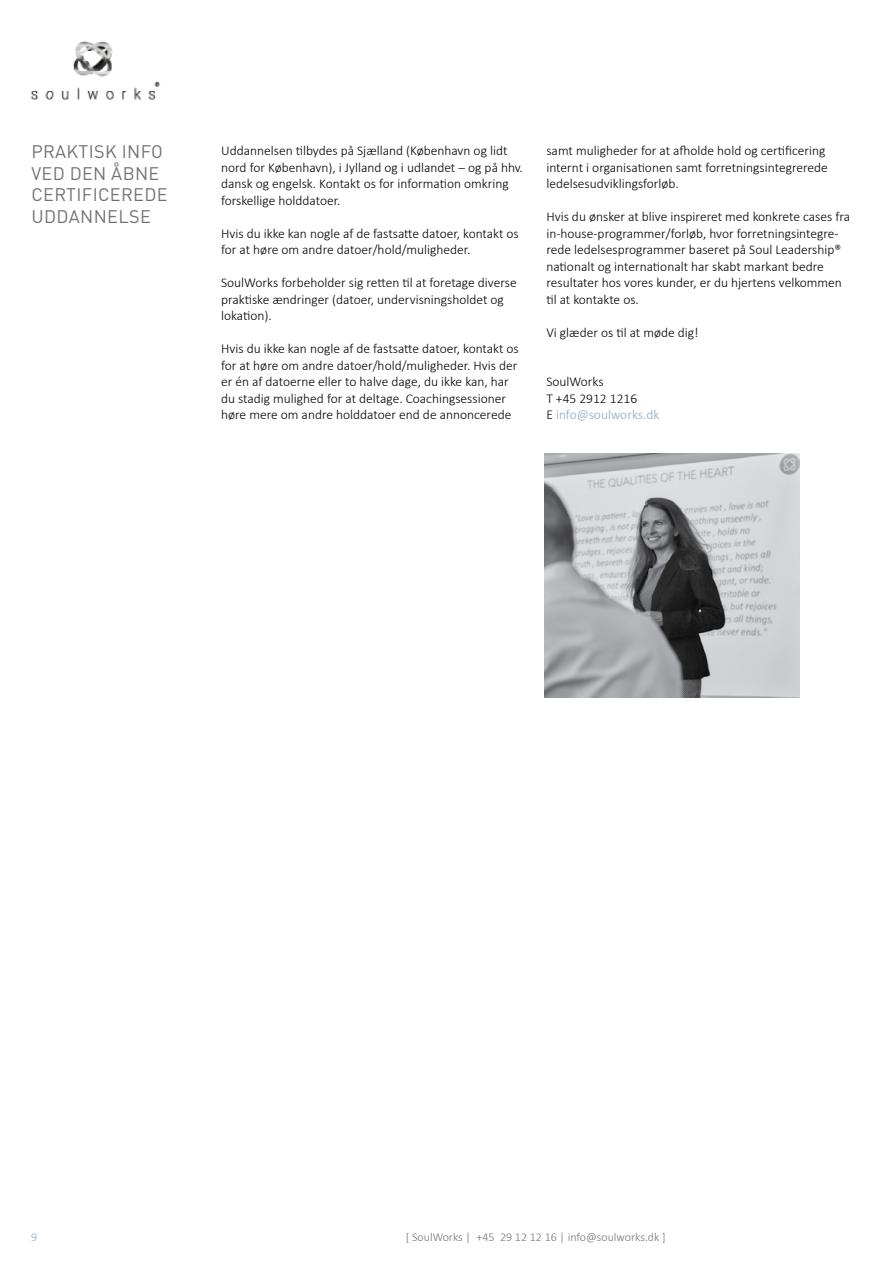
<style>
.page{position:relative;width:893px;height:1263px;background:#fff}
.page>*{position:absolute;margin:0;border:0;box-sizing:border-box;transform-origin:0 0}
.t1{font:18px/21.6px "DIN Pro";letter-spacing:.02em;color:#767171}
.t2{font:300 13.5px/16.5px "Calibri";color:#000}
.t3{font:300 12px "Calibri";color:#767171}
.t4{font:300 12px "Calibri";color:#87a8c6}
.s1{color:#87a8c6}
</style>
<div class="page">
<img style="left:30px;top:41px;width:130px;height:59px">
<img style="left:544px;top:453px;width:256px;height:244px">
<h1 class="t1" style="left:31px;top:139px;width:138px">PRAKTISK INFO<br>VED DEN ÅBNE<br>CERTIFICEREDE<br>U DDANNELSE</h1>
<p class="t2" style="left:221px;top:142px;width:303px">Uddannelsen tilbydes på Sjælland (København og lidt nord for København), i Jylland og i udlandet – og på hhv. dansk og engelsk. Kontakt os for information omkring forskellige holddatoer.</p>
<p class="t2" style="left:221px;top:224px;width:299px">Hvis du ikke kan nogle af de fastsatte datoer, kontakt os for at høre om andre datoer/hold/muligheder.</p>
<p class="t2" style="left:221px;top:274px;width:297px">SoulWorks forbeholder sig retten til at foretage diverse praktiske ændringer (datoer, undervisningsholdet og lokation).</p>
<p class="t2" style="left:221px;top:340px;width:299px">Hvis du ikke kan nogle af de fastsatte datoer, kontakt os for at høre om andre datoer/hold/muligheder. Hvis der er én af datoerne eller to halve dage, du ikke kan, har du stadig mulighed for at deltage. Coachingsessioner høre mere om andre holddatoer end de annoncerede</p>
<p class="t2" style="left:546px;top:142px;width:283px">samt muligheder for at afholde hold og certificering internt i organisationen samt forretningsintegrerede ledelsesudviklingsforløb.</p>
<p class="t2" style="left:546px;top:208px;width:305px">Hvis du ønsker at blive inspireret med konkrete cases fra in-house-programmer/forløb, hvor forretningsintegre&shy;rede ledelsesprogrammer baseret på Soul Leadership® nationalt og internationalt har skabt markant bedre resultater hos vores kunder, er du hjertens velkommen til at kontakte os.</p>
<p class="t2" style="left:546px;top:323px;width:154px">Vi glæder os til at møde dig!</p>
<p class="t2" style="left:546px;top:373px;width:114px">SoulWorks<br>T +45 2912 1216<br>E <span class="s1">info@soulworks.dk</span></p>
<p class="t4" style="left:31px;top:1230px;width:8px">9</p>
<p class="t3" style="left:406px;top:1230px;width:261px">[ SoulWorks | +45 29 12 12 16 | info@soulworks.dk ]</p>
</div>
